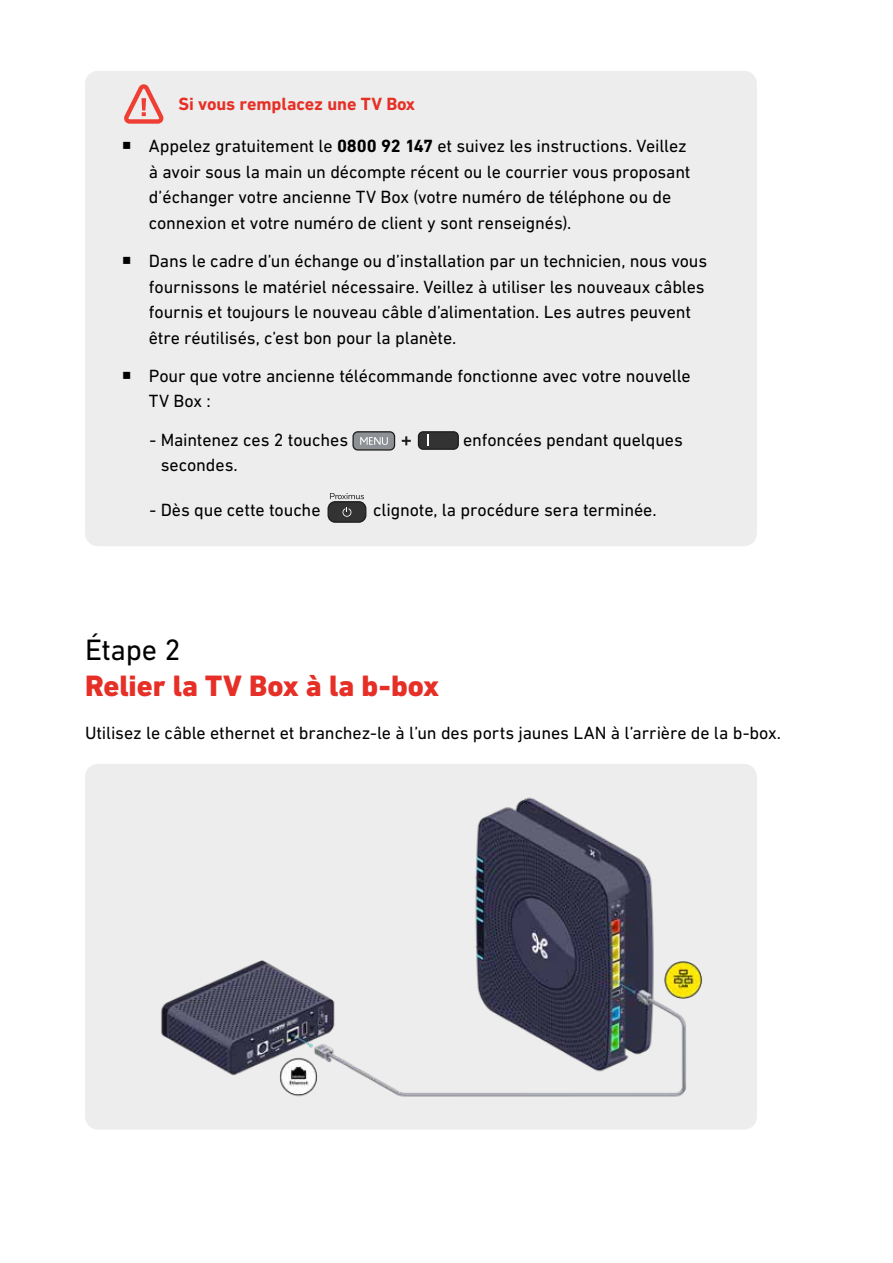
<style>
.page{position:relative;width:893px;height:1263px;background:#fff}
.page>*{position:absolute;margin:0;border:0;box-sizing:border-box;transform-origin:0 0}
.t1{font:800 30px "DIN Next LT Pro";letter-spacing:-.005em;color:#e63027}
.t2{font:30px "DIN Next LT Pro";letter-spacing:-.01em;color:#000}
.t3{font:18px/25.5px "DIN Next LT Pro";letter-spacing:-.005em;color:#000}
.t4{font:700 18px "DIN Next LT Pro";letter-spacing:-.005em;color:#e63027}
.s1{font-weight:700}
</style>
<div class="page">
<div style="left:85px;top:71px;width:672px;height:69px;background:#ededed;border-radius:13px"></div>
<div style="left:85px;top:113px;width:672px;height:146px;background:#ededed;border-radius:13px"></div>
<div style="left:85px;top:228px;width:672px;height:146px;background:#ededed;border-radius:13px"></div>
<div style="left:85px;top:343px;width:672px;height:94px;background:#ededed;border-radius:13px"></div>
<div style="left:85px;top:407px;width:672px;height:94px;background:#ededed;border-radius:13px"></div>
<div style="left:85px;top:477px;width:672px;height:69px;background:#ededed;border-radius:13px"></div>
<svg style="left:124px;top:84px;width:40px;height:40px"></svg>
<svg style="left:402px;top:436px;width:9px;height:9px"></svg>
<div style="left:352px;top:431px;width:43px;height:20px;background:#8d9195;border:1px solid #1d1d1b;border-radius:5px"></div>
<svg style="left:360px;top:437px;width:28px;height:8px"></svg>
<div style="left:418px;top:432px;width:40px;height:17px;background:#333;border-radius:5px"></div>
<div style="left:418px;top:431px;width:41px;height:19px;border:1px solid #1d1d1b;border-radius:5px"></div>
<div style="left:328px;top:502px;width:38px;height:20px;background:#333;border-radius:7px"></div>
<div style="left:328px;top:501px;width:38px;height:22px;border:1px solid #1d1d1b;border-radius:7px"></div>
<svg style="left:330px;top:493px;width:34px;height:6px"></svg>
<svg style="left:343px;top:507px;width:8px;height:10px"></svg>
<div style="left:85px;top:764px;width:672px;height:365px;background:#ededed;border-radius:13px"></div>
<img style="left:161px;top:797px;width:541px;height:300px">
<p class="t4" style="left:178px;top:93px;width:238px">Si vous remplacez une TV Box</p>
<p class="t3" style="left:149px;top:133px;width:543px">Appelez gratuitement le <span class="s1">0800 92 147</span> et suivez les instructions. Veillez à avoir sous la main un décompte récent ou le courrier vous proposant d’échanger votre ancienne TV Box (votre numéro de téléphone ou de connexion et votre numéro de client y sont renseignés).</p>
<p class="t3" style="left:149px;top:248px;width:560px">Dans le cadre d’un échange ou d’installation par un technicien, nous vous fournissons le matériel nécessaire. Veillez à utiliser les nouveaux câbles fournis et toujours le nouveau câble d’alimentation. Les autres peuvent être réutilisés, c’est bon pour la planète.</p>
<p class="t3" style="left:149px;top:363px;width:543px">Pour que votre ancienne télécommande fonctionne avec votre nouvelle<br>TV Box :</p>
<p class="t3" style="left:150px;top:427px;width:200px">- Maintenez ces 2 touches</p>
<p class="t3" style="left:463px;top:427px;width:221px">enfoncées pendant quelques</p>
<p class="t3" style="left:161px;top:452px;width:79px">secondes.</p>
<p class="t3" style="left:150px;top:497px;width:172px">- Dès que cette touche</p>
<p class="t3" style="left:373px;top:497px;width:285px">clignote, la procédure sera terminée.</p>
<h1 class="t2" style="left:85px;top:633px;width:97px">Étape 2</h1>
<h1 class="t1" style="left:85px;top:668px;width:356px">Relier la TV Box à la b-box</h1>
<p class="t3" style="left:85px;top:720px;width:698px">Utilisez le câble ethernet et branchez-le à l’un des ports jaunes LAN à l’arrière de la b-box.</p>
</div>
